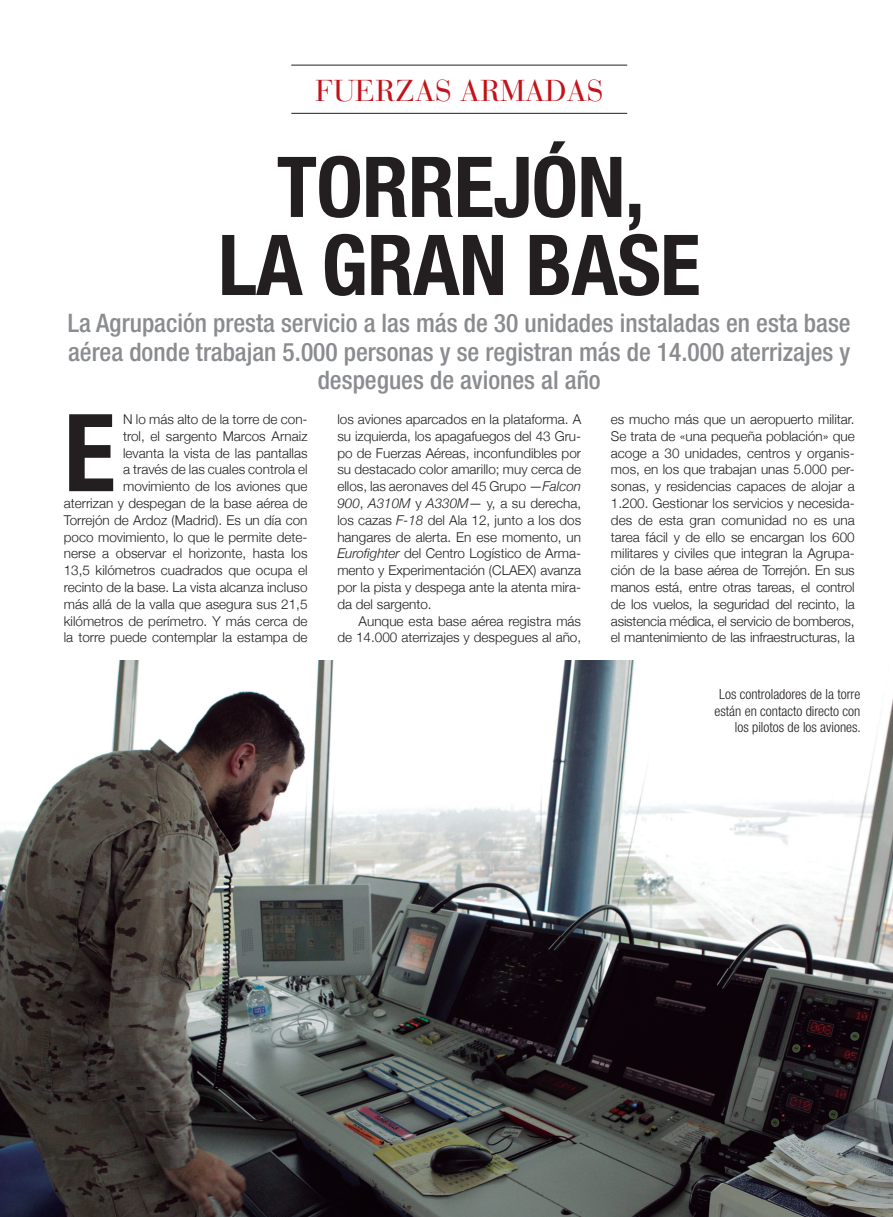
<style>
.page{position:relative;width:893px;height:1217px;background:#fff}
.page>*{position:absolute;margin:0;border:0;box-sizing:border-box;transform-origin:0 0}
.Coro-Texto{font:700 condensed 107.55px "Helvetica Neue";color:#231f20}
.Título_B{font:700 condensed 84px/78px "Helvetica Neue";letter-spacing:-.01em;color:#231f20;text-align:center}
.Título_B-2{font:30px "Bauer Bodoni";color:#c4121a}
.Título_B-3{font:500 condensed 25.5px/28.5px "Helvetica Neue";color:#8a8c8f;text-align:center}
.Título_B-4{font:300 condensed 13.95px/16.5px "Helvetica Neue";color:#231f20;text-align:right}
.Coro-Texto-2{font:300 13.5px/16.8px "Helvetica Neue";color:#231f20;text-align:right}
.s1{font-style:italic}
</style>
<div class="page">
<img style="left:0;top:660px;width:893px;height:556px">
<hr style="left:291px;top:65px;width:336px;height:1px;background:#231f20">
<hr style="left:291px;top:113px;width:336px;height:1px;background:#231f20">
<p class="Título_B-2" style="left:315px;top:73px;width:290px">FUERZAS ARMADAS</p>
<p class="Título_B" style="left:218px;top:142px;width:484px">TORREJÓN,<br>LA GRAN BASE</p>
<p class="Título_B-3" style="left:68px;top:308px;width:784px">La Agrupación presta servicio a las más de 30 unidades instaladas en esta base aérea donde trabajan 5.000 personas y se registran más de 14.000 aterrizajes y despegues de aviones al año</p>
<p class="Coro-Texto-2" style="left:64px;top:409px;width:245px">N lo más alto de la torre de con-<br>trol, el sargento Marcos Arnaiz<br>levanta la vista de las pantallas<br>a través de las cuales controla el movimiento de los aviones que<br>aterrizan y despegan de la base aérea de Torrejón de Ardoz (Madrid). Es un día con poco movimiento, lo que le permite dete&shy;nerse a observar el horizonte, hasta los 13,5 kilómetros cuadrados que ocupa el recinto de la base. La vista alcanza incluso más allá de la valla que asegura sus 21,5 kilómetros de perímetro. Y más cerca de la torre puede contemplar la estampa de</p>
<p class="Coro-Texto-2" style="left:337px;top:409px;width:245px;text-align:justify">los aviones aparcados en la plataforma. A su izquierda, los apagafuegos del 43 Gru&shy;po de Fuerzas Aéreas, inconfundibles por su destacado color amarillo; muy cerca de ellos, las aeronaves del 45 Grupo —<span class="s1">Falcon 900</span>, <span class="s1">A310M</span> y <span class="s1">A330M</span>— y, a su derecha, los cazas <span class="s1">F-18</span> del Ala 12, junto a los dos hangares de alerta. En ese momento, un <span class="s1">Eurofighter</span> del Centro Logístico de Arma&shy;mento y Experimentación (CLAEX) avanza por la pista y despega ante la atenta mira&shy;da del sargento.</p>
<p class="Coro-Texto" style="left:64px;top:387px;width:53px">E</p>
<p class="Coro-Texto-2" style="left:337px;top:611px;width:245px">Aunque esta base aérea registra más<br>de 14.000 aterrizajes y despegues al año,</p>
<p class="Coro-Texto-2" style="left:611px;top:409px;width:245px;text-align:justify">es mucho más que un aeropuerto militar.<br>Se trata de «una pequeña población» que acoge a 30 unidades, centros y organis&shy;mos, en los que trabajan unas 5.000 per&shy;sonas, y residencias capaces de alojar a 1.200. Gestionar los servicios y necesida&shy;des de esta gran comunidad no es una tarea fácil y de ello se encargan los 600 militares y civiles que integran la Agrupa&shy;ción de la base aérea de Torrejón. En sus manos está, entre otras tareas, el control de los vuelos, la seguridad del recinto, la asistencia médica, el servicio de bomberos, el mantenimiento de las infraestructuras, la</p>
<p class="Título_B-4" style="left:714px;top:685px;width:148px">Los controladores de la torre están en contacto directo con los pilotos de los aviones.</p>
</div>
